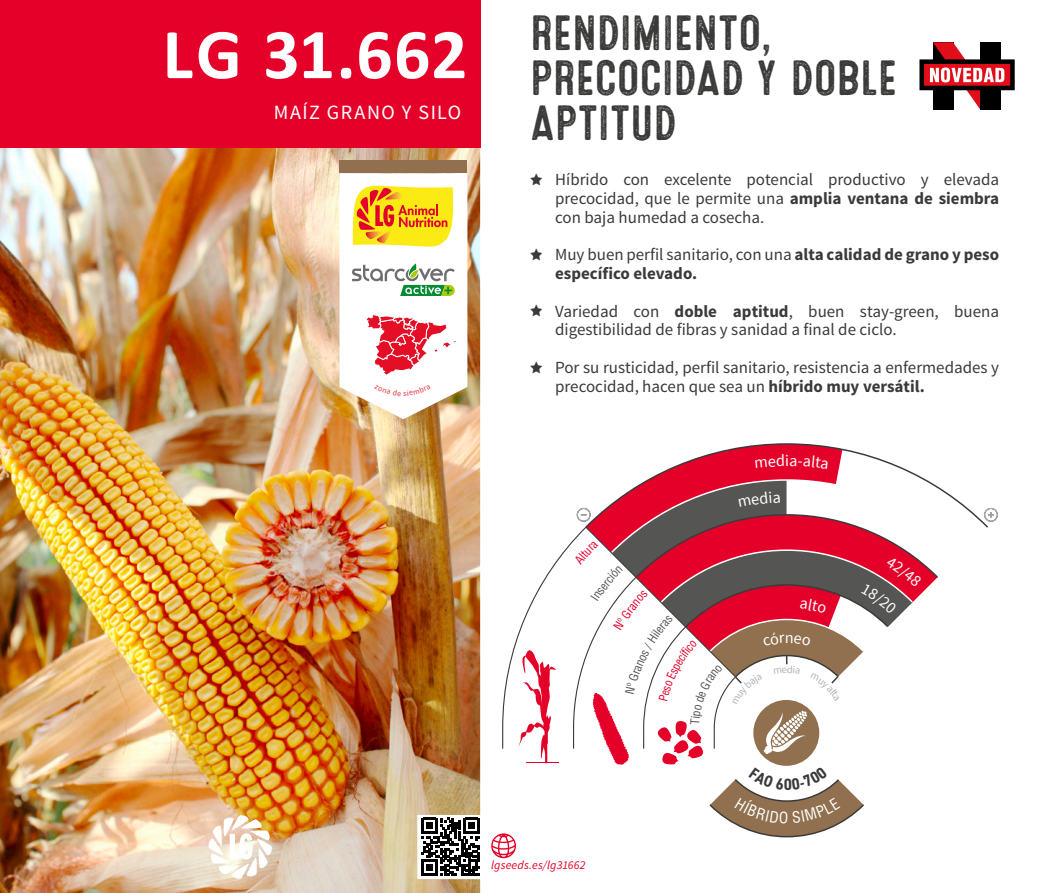
<style>
.page{position:relative;width:1063px;height:893px;background:#fff}
.page>*{position:absolute;margin:0;border:0;box-sizing:border-box;transform-origin:0 0}
.Variedad{font:700 72px "Calibri";letter-spacing:.01em;color:#fff}
.Lema_variedad{font:49.5px/45px "Microbrew Three";letter-spacing:-.015em;color:#3a3a39}
.t1{font:20.25px "Source Sans Pro";letter-spacing:.07em;color:#fff}
.Fichas_Listado_prop{font:16.95px/18.8px "Source Sans Pro";color:#3a3a39}
.Fichas_Listado_prop-2{font:700 16.95px/18.8px "Source Sans Pro";color:#3a3a39}
.t2{font:italic 12px "Source Sans Pro";letter-spacing:.01em;color:#e40029}
.s1{font-family:"Star Things";font-size:12px}
.s2{font-weight:700}
.s3{font-family:"Star Things";font-weight:400;font-size:12px}
.s4{font-weight:400}
</style>
<div class="page">
<img style="left:0;top:148px;width:480px;height:745px">
<svg style="left:919px;top:42px;width:96px;height:68px"></svg>
<svg style="left:209px;top:815px;width:63px;height:64px"></svg>
<div style="left:0;top:0;width:480px;height:148px;background:#e40029"></div>
<div style="left:340px;top:161px;width:127px;height:12px;background:#90704e"></div>
<div style="left:984px;top:508px;width:14px;height:14px;border:1px solid #b1b1b1;border-radius:50%"></div>
<svg style="left:422px;top:818px;width:57px;height:58px"></svg>
<svg style="left:491px;top:443px;width:503px;height:415px"></svg>
<svg style="left:340px;top:173px;width:127px;height:246px"></svg>
<p class="Variedad" style="left:163px;top:8px;width:306px">LG 31.662</p>
<p class="t1" style="left:274px;top:100px;width:189px">MAÍZ GRANO Y SILO</p>
<p class="Lema_variedad" style="left:530px;top:12px;width:370px">RENDIMIENTO,<br>PRECOCIDAD Y DOBLE<br>APTITUD</p>
<p class="Fichas_Listado_prop" style="left:555px;top:171px;width:446px;text-align:justify;text-indent:-26px"><span class="s1">A</span> Híbrido con excelente potencial productivo y elevada precocidad, que le permite una <span class="s2">amplia ventana de siembra </span>con baja humedad a cosecha.</p>
<p class="Fichas_Listado_prop-2" style="left:555px;top:246px;width:446px;text-indent:-26px"><span class="s3">A</span> <span class="s4">Muy buen perfil sanitario, con una</span> alta calidad de grano y peso específico elevado.</p>
<p class="Fichas_Listado_prop" style="left:555px;top:302px;width:446px;text-indent:-26px"><span class="s1">A</span> Variedad con <span class="s2">doble aptitud</span>, buen stay-green, buena digestibilidad de fibras y sanidad a final de ciclo.</p>
<p class="Fichas_Listado_prop" style="left:555px;top:358px;width:445px;text-indent:-26px"><span class="s1">A</span> Por su rusticidad, perfil sanitario, resistencia a enfermedades y precocidad, hacen que sea un <span class="s2">híbrido muy versátil.</span></p>
<p class="t2" style="left:491px;top:858px;width:96px">lgseeds.es/lg31662</p>
</div>
